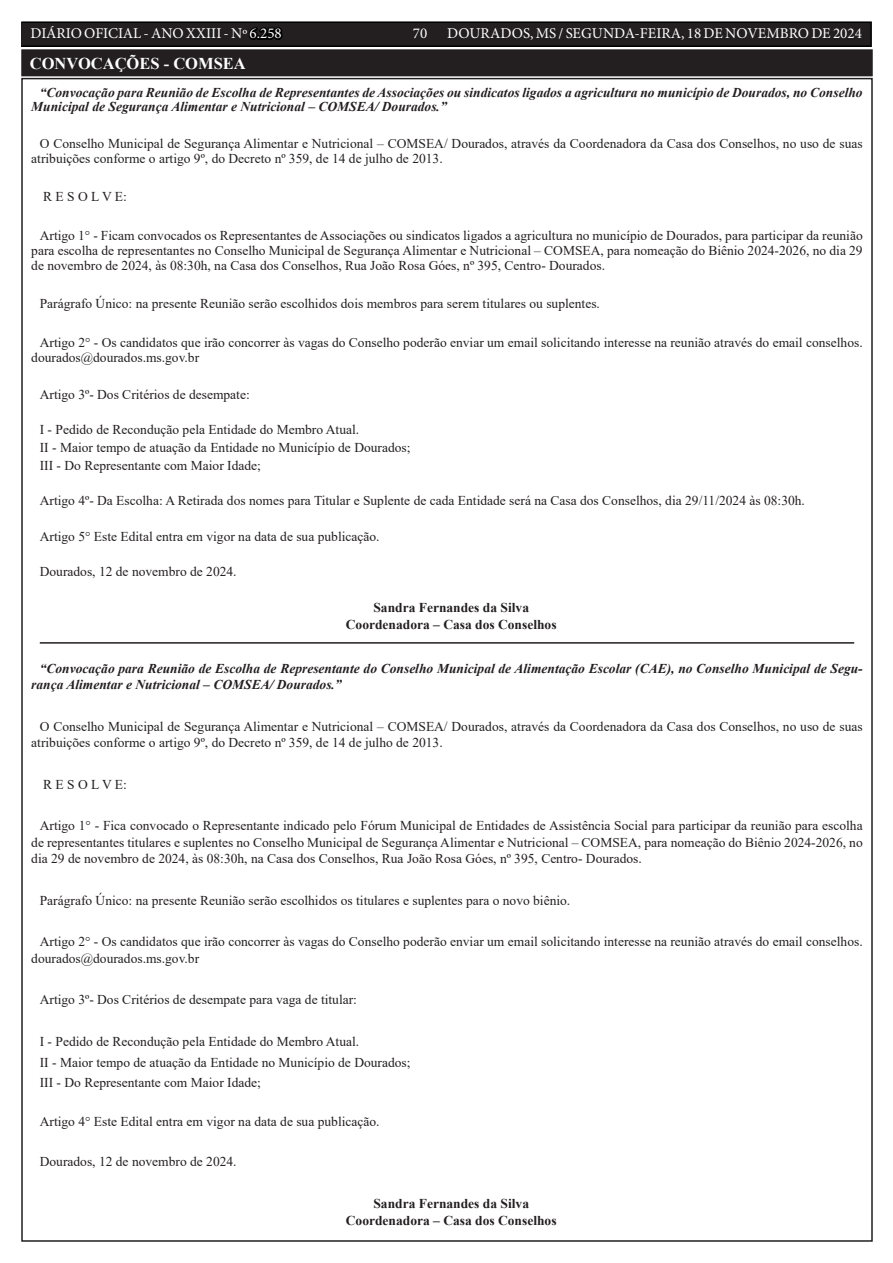
<style>
.page{position:relative;width:893px;height:1263px;background:#fff}
.page>*{position:absolute;margin:0;border:0;box-sizing:border-box;transform-origin:0 0}
.TEXTO{font:700 16.5px "Times New Roman";color:#fff}
.t1{font:15px "Minion Pro";color:#fff}
.TEXTO-2{font:13.5px/15px "Times New Roman";color:#231f20}
.TEXTO-3{font:italic 700 13.5px/13.5px "Times New Roman";color:#231f20}
.TEXTO-4{font:700 13.5px "Times New Roman";color:#231f20}
.s1{color:#000}
</style>
<div class="page">
<div style="left:21px;top:22px;width:850px;height:24px;background:#231f20"></div>
<div style="left:21px;top:21px;width:851px;height:26px;border:2px solid #000"></div>
<hr style="left:40px;top:642px;width:814px;height:2px;background:#231f20">
<div style="left:23px;top:51px;width:848px;height:23px;background:#231f20"></div>
<div style="left:21px;top:49px;width:852px;height:27px;border:4px solid #231f20"></div>
<p class="t1" style="left:31px;top:24px;width:253px">DIÁRIO OFICIAL - ANO XXIII - Nº <span class="s1">6.258</span></p>
<p class="t1" style="left:413px;top:24px;width:16px">70</p>
<p class="t1" style="left:447px;top:24px;width:416px">DOURADOS, MS / SEGUNDA-FEIRA, 18 DE NOVEMBRO DE 2024</p>
<p class="TEXTO" style="left:30px;top:52px;width:218px">CONVOCAÇÕES - COMSEA</p>
<p class="TEXTO-3" style="left:31px;top:85px;width:833px;text-indent:9px">“Convocação para Reunião de Escolha de Representantes de Associações ou sindicatos ligados a agricultura no município de Dourados, no Conselho<br>Municipal de Segurança Alimentar e Nutricional – COMSEA/ Dourados.”</p>
<p class="TEXTO-2" style="left:31px;top:135px;width:833px;text-indent:9px">O Conselho Municipal de Segurança Alimentar e Nutricional – COMSEA/ Dourados, através da Coordenadora da Casa dos Conselhos, no uso de suas atribuições conforme o artigo 9º, do Decreto nº 359, de 14 de julho de 2013.</p>
<p class="TEXTO-2" style="left:43px;top:189px;width:85px">R E S O L V E:</p>
<p class="TEXTO-2" style="left:31px;top:227px;width:833px;text-align:justify;text-indent:9px">Artigo 1° - Ficam convocados os Representantes de Associações ou sindicatos ligados a agricultura no município de Dourados, para participar da reunião para escolha de representantes no Conselho Municipal de Segurança Alimentar e Nutricional – COMSEA, para nomeação do Biênio 2024-2026, no dia 29 de novembro de 2024, às 08:30h, na Casa dos Conselhos, Rua João Rosa Góes, nº 395, Centro- Dourados.</p>
<p class="TEXTO-2" style="left:40px;top:296px;width:562px">Parágrafo Único: na presente Reunião serão escolhidos dois membros para serem titulares ou suplentes.</p>
<p class="TEXTO-2" style="left:31px;top:334px;width:833px;text-indent:9px">Artigo 2° - Os candidatos que irão concorrer às vagas do Conselho poderão enviar um email solicitando interesse na reunião através do email conselhos. dourados@dourados.ms.gov.br</p>
<p class="TEXTO-2" style="left:40px;top:386px;width:212px">Artigo 3º- Dos Critérios de desempate:</p>
<p class="TEXTO-2" style="left:40px;top:422px;width:321px">I - Pedido de Recondução pela Entidade do Membro Atual.</p>
<p class="TEXTO-2" style="left:40px;top:439px;width:372px">II - Maior tempo de atuação da Entidade no Município de Dourados;</p>
<p class="TEXTO-2" style="left:40px;top:457px;width:223px">III - Do Representante com Maior Idade;</p>
<p class="TEXTO-2" style="left:40px;top:493px;width:767px">Artigo 4º- Da Escolha: A Retirada dos nomes para Titular e Suplente de cada Entidade será na Casa dos Conselhos, dia 29/11/2024 às 08:30h.</p>
<p class="TEXTO-2" style="left:40px;top:528px;width:341px">Artigo 5° Este Edital entra em vigor na data de sua publicação.</p>
<p class="TEXTO-2" style="left:40px;top:564px;width:198px">Dourados, 12 de novembro de 2024.</p>
<p class="TEXTO-4" style="left:373px;top:597px;width:157px">Sandra Fernandes da Silva</p>
<p class="TEXTO-4" style="left:346px;top:615px;width:212px">Coordenadora – Casa dos Conselhos</p>
<p class="TEXTO-3" style="left:31px;top:660px;width:833px;line-height:16.5px;text-indent:9px">“Convocação para Reunião de Escolha de Representante do Conselho Municipal de Alimentação Escolar (CAE), no Conselho Municipal de Segu&shy;rança Alimentar e Nutricional – COMSEA/ Dourados.”</p>
<p class="TEXTO-2" style="left:31px;top:718px;width:833px;line-height:16.5px;text-indent:9px">O Conselho Municipal de Segurança Alimentar e Nutricional – COMSEA/ Dourados, através da Coordenadora da Casa dos Conselhos, no uso de suas atribuições conforme o artigo 9º, do Decreto nº 359, de 14 de julho de 2013.</p>
<p class="TEXTO-2" style="left:43px;top:776px;width:85px">R E S O L V E:</p>
<p class="TEXTO-2" style="left:31px;top:817px;width:833px;line-height:16.5px;text-align:justify;text-indent:9px">Artigo 1° - Fica convocado o Representante indicado pelo Fórum Municipal de Entidades de Assistência Social para participar da reunião para escolha de representantes titulares e suplentes no Conselho Municipal de Segurança Alimentar e Nutricional – COMSEA, para nomeação do Biênio 2024-2026, no dia 29 de novembro de 2024, às 08:30h, na Casa dos Conselhos, Rua João Rosa Góes, nº 395, Centro- Dourados.</p>
<p class="TEXTO-2" style="left:40px;top:892px;width:532px">Parágrafo Único: na presente Reunião serão escolhidos os titulares e suplentes para o novo biênio.</p>
<p class="TEXTO-2" style="left:31px;top:933px;width:833px;line-height:16.5px;text-indent:9px">Artigo 2° - Os candidatos que irão concorrer às vagas do Conselho poderão enviar um email solicitando interesse na reunião através do email conselhos. dourados@dourados.ms.gov.br</p>
<p class="TEXTO-2" style="left:40px;top:992px;width:319px">Artigo 3º- Dos Critérios de desempate para vaga de titular:</p>
<p class="TEXTO-2" style="left:40px;top:1033px;width:321px">I - Pedido de Recondução pela Entidade do Membro Atual.</p>
<p class="TEXTO-2" style="left:40px;top:1054px;width:372px">II - Maior tempo de atuação da Entidade no Município de Dourados;</p>
<p class="TEXTO-2" style="left:40px;top:1075px;width:223px">III - Do Representante com Maior Idade;</p>
<p class="TEXTO-2" style="left:40px;top:1113px;width:341px">Artigo 4° Este Edital entra em vigor na data de sua publicação.</p>
<p class="TEXTO-2" style="left:40px;top:1153px;width:198px">Dourados, 12 de novembro de 2024.</p>
<p class="TEXTO-4" style="left:373px;top:1193px;width:157px">Sandra Fernandes da Silva</p>
<p class="TEXTO-4" style="left:346px;top:1211px;width:212px">Coordenadora – Casa dos Conselhos</p>
</div>
